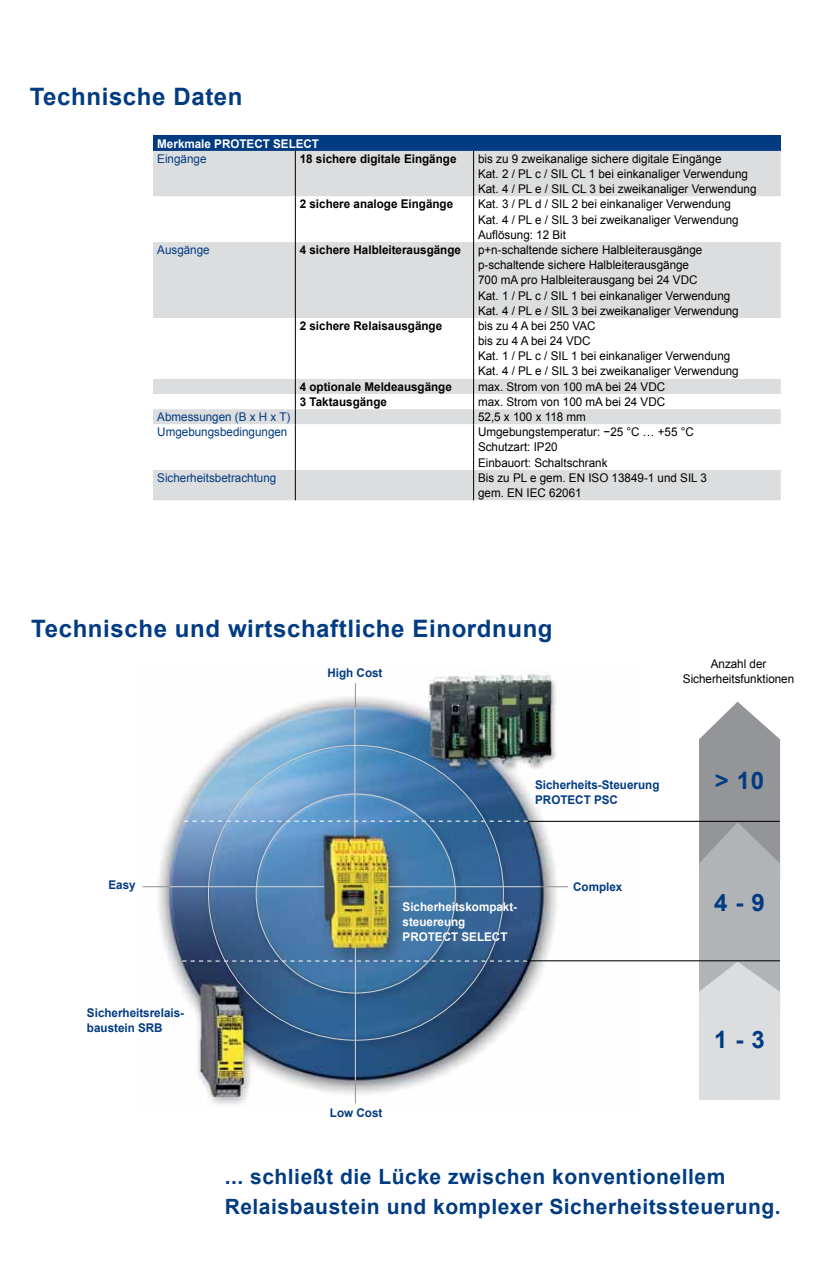
<style>
.page{position:relative;width:817px;height:1263px;background:#fff}
.page>*{position:absolute;margin:0;border:0;box-sizing:border-box;transform-origin:0 0}
.t1{font:700 24px "Arial";letter-spacing:.025em;color:#013b82}
.t2{font:700 21px/29.2px "Arial";letter-spacing:.025em;color:#013b82}
.t3{font:12px/15.1px "Arial";color:#000}
.t4{font:700 12px "Arial";color:#000}
.t5{font:700 12px/15.1px "Arial";color:#013b82}
.t6{font:12px "Arial";color:#013b82}
.t7{font:700 12px/15.1px "Arial";color:#fff}
</style>
<div class="page">
<img style="left:142px;top:674px;width:498px;height:431px">
<svg style="left:698px;top:702px;width:81px;height:398px;background:#b9bbbd"></svg>
<hr style="left:525px;top:960px;width:254px;height:1px;background:#000">
<hr style="left:526px;top:821px;width:253px;height:1px;background:#000">
<svg style="left:184px;top:821px;width:343px;height:1px"></svg>
<hr style="left:169px;top:886px;width:155px;height:1px;background:#d1d3d4">
<svg style="left:143px;top:886px;width:26px;height:1px"></svg>
<svg style="left:541px;top:886px;width:27px;height:1px"></svg>
<hr style="left:389px;top:886px;width:151px;height:1px;background:#d1d3d4">
<svg style="left:182px;top:960px;width:345px;height:1px"></svg>
<hr style="left:354px;top:709px;width:1px;height:128px;background:#d1d3d4">
<svg style="left:355px;top:683px;width:1px;height:25px"></svg>
<svg style="left:355px;top:1080px;width:1px;height:23px"></svg>
<hr style="left:355px;top:947px;width:1px;height:133px;background:#d1d3d4">
<div style="left:153px;top:136px;width:627px;height:15px;background:#013b82"></div>
<div style="left:153px;top:151px;width:627px;height:349px;background:#dcddde"></div>
<svg style="left:153px;top:196px;width:627px;height:274px"></svg>
<hr style="left:295px;top:151px;width:1px;height:45px;background:#000">
<hr style="left:473px;top:151px;width:1px;height:45px;background:#000">
<hr style="left:295px;top:196px;width:1px;height:46px;background:#000">
<hr style="left:473px;top:196px;width:1px;height:46px;background:#000">
<hr style="left:295px;top:242px;width:1px;height:76px;background:#000">
<hr style="left:473px;top:242px;width:1px;height:76px;background:#000">
<hr style="left:295px;top:318px;width:1px;height:61px;background:#000">
<hr style="left:473px;top:318px;width:1px;height:61px;background:#000">
<svg style="left:295px;top:379px;width:1px;height:45px"></svg>
<svg style="left:473px;top:379px;width:1px;height:45px"></svg>
<hr style="left:295px;top:424px;width:1px;height:46px;background:#000">
<hr style="left:473px;top:424px;width:1px;height:46px;background:#000">
<hr style="left:295px;top:470px;width:1px;height:30px;background:#000">
<hr style="left:473px;top:470px;width:1px;height:30px;background:#000">
<h1 class="t1" style="left:30px;top:81px;width:214px">Technische Daten</h1>
<p class="t7" style="left:157px;top:136px;width:163px">Merkmale PROTECT SELECT</p>
<p class="t6" style="left:157px;top:151px;width:51px">Eingänge</p>
<p class="t4" style="left:300px;top:151px;width:158px">18 sichere digitale Eingänge</p>
<p class="t3" style="left:478px;top:151px;width:280px">bis zu 9 zweikanalige sichere digitale Eingänge<br>Kat. 2 / PL c / SIL CL 1 bei einkanaliger Verwendung<br>Kat. 4 / PL e / SIL CL 3 bei zweikanaliger Verwendung</p>
<p class="t4" style="left:300px;top:196px;width:155px">2 sichere analoge Eingänge</p>
<p class="t3" style="left:478px;top:197px;width:262px">Kat. 3 / PL d / SIL 2 bei einkanaliger Verwendung<br>Kat. 4 / PL e / SIL 3 bei zweikanaliger Verwendung<br>Auflösung: 12 Bit</p>
<p class="t6" style="left:157px;top:242px;width:54px">Ausgänge</p>
<p class="t4" style="left:300px;top:242px;width:163px">4 sichere Halbleiterausgänge</p>
<p class="t3" style="left:478px;top:242px;width:262px">p+n-schaltende sichere Halbleiterausgänge p-schaltende sichere Halbleiterausgänge<br>700 mA pro Halbleiterausgang bei 24 VDC<br>Kat. 1 / PL c / SIL 1 bei einkanaliger Verwendung Kat. 4 / PL e / SIL 3 bei zweikanaliger Verwendung</p>
<p class="t4" style="left:300px;top:318px;width:144px">2 sichere Relaisausgänge</p>
<p class="t3" style="left:478px;top:318px;width:262px">bis zu 4 A bei 250 VAC<br>bis zu 4 A bei 24 VDC<br>Kat. 1 / PL c / SIL 1 bei einkanaliger Verwendung<br>Kat. 4 / PL e / SIL 3 bei zweikanaliger Verwendung</p>
<p class="t4" style="left:300px;top:378px;width:154px">4 optionale Meldeausgänge</p>
<p class="t3" style="left:478px;top:379px;width:188px">max. Strom von 100 mA bei 24 VDC</p>
<p class="t4" style="left:300px;top:394px;width:89px">3 Taktausgänge</p>
<p class="t3" style="left:478px;top:394px;width:188px">max. Strom von 100 mA bei 24 VDC</p>
<p class="t6" style="left:157px;top:409px;width:135px">Abmessungen (B x H x T)</p>
<p class="t3" style="left:478px;top:409px;width:109px">52,5 x 100 x 118 mm</p>
<p class="t6" style="left:157px;top:424px;width:132px">Umgebungsbedingungen</p>
<p class="t3" style="left:478px;top:424px;width:217px">Umgebungstemperatur: −25 °C … +55 °C<br>Schutzart: IP20<br>Einbauort: Schaltschrank</p>
<p class="t6" style="left:157px;top:470px;width:121px">Sicherheitsbetrachtung</p>
<p class="t3" style="left:478px;top:470px;width:230px">Bis zu PL e gem. EN ISO 13849-1 und SIL 3 gem. EN IEC 62061</p>
<h1 class="t1" style="left:31px;top:613px;width:522px">Technische und wirtschaftliche Einordnung</h1>
<p class="t5" style="left:327px;top:666px;width:56px">High Cost</p>
<p class="t3" style="left:682px;top:656px;width:113px;text-align:center">Anzahl der<br>Sicherheitsfunktionen</p>
<p class="t5" style="left:108px;top:877px;width:29px">Easy</p>
<p class="t5" style="left:87px;top:1006px;width:99px">Sicherheitsrelais&shy;baustein SRB</p>
<p class="t5" style="left:535px;top:778px;width:126px">Sicherheits-Steuerung<br>PROTECT PSC</p>
<p class="t7" style="left:402px;top:899px;width:116px">Sicherheitskompakt&shy;steuereung<br>PROTECT SELECT</p>
<p class="t5" style="left:573px;top:879px;width:51px">Complex</p>
<p class="t5" style="left:330px;top:1106px;width:54px">Low Cost</p>
<h1 class="t1" style="left:714px;top:765px;width:51px">&gt; 10</h1>
<h1 class="t1" style="left:714px;top:886px;width:52px">4 - 9</h1>
<h1 class="t1" style="left:714px;top:1023px;width:52px">1 - 3</h1>
<h2 class="t2" style="left:225px;top:1163px;width:557px">... schließt die Lücke zwischen konventionellem<br>Relaisbaustein und komplexer Sicherheitssteuerung.</h2>
</div>
